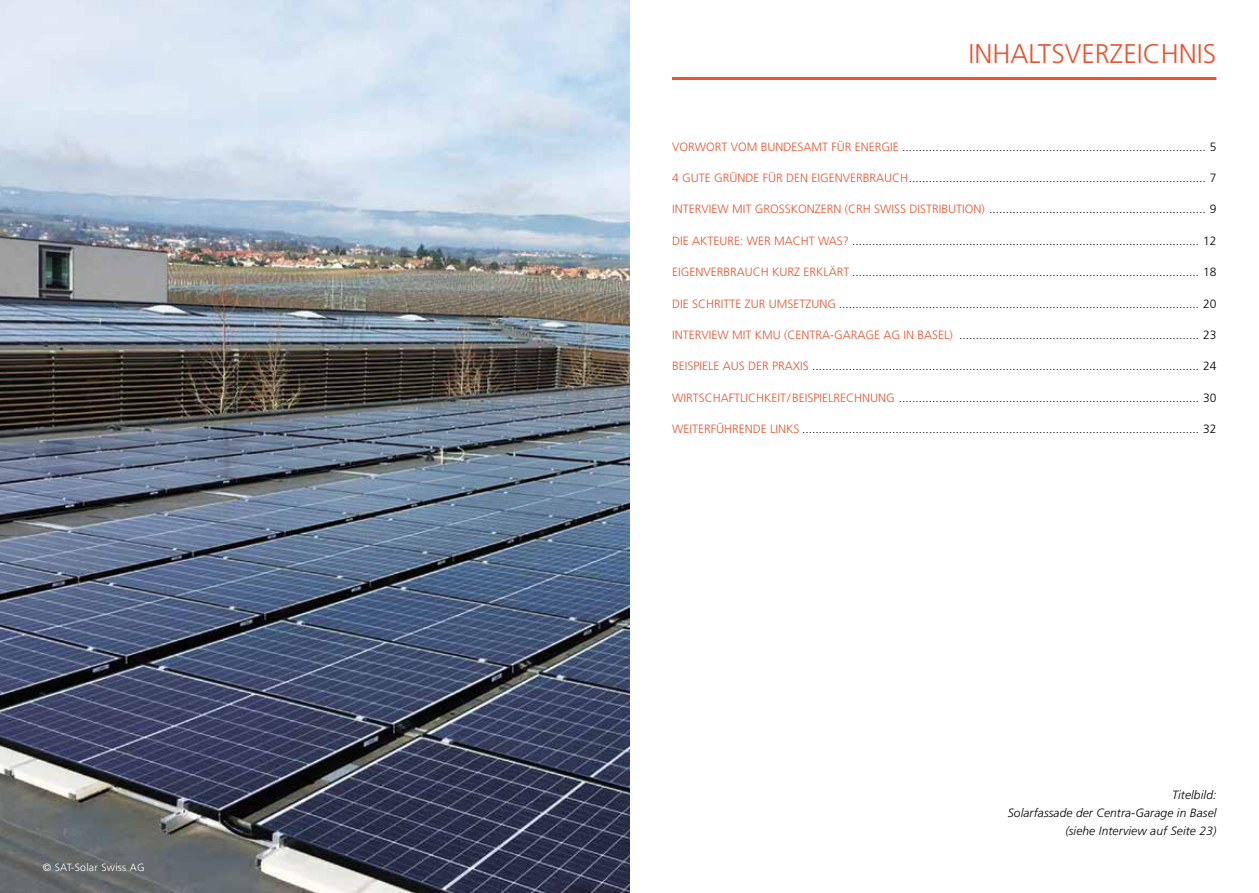
<style>
.page{position:relative;width:1259px;height:893px;background:#fff}
.page>*{position:absolute;margin:0;border:0;box-sizing:border-box;transform-origin:0 0}
.t1{font:300 27px "Frutiger LT Std";color:#e85430}
.t2{font:300 12px "Frutiger LT Std";color:#000}
.t3{font:300 12px "Frutiger LT Std";color:#e85430}
.t4{font:italic 300 12px/18px "Frutiger LT Std";letter-spacing:.01em;color:#000;text-align:right}
.t5{font:300 10.5px "Frutiger LT Std";color:#fff}
.s1{color:#e85430}
</style>
<div class="page">
<img style="left:0;top:0;width:629px;height:893px">
<hr style="left:672px;top:77px;width:544px;height:3px;background:#e85430">
<p class="t5" style="left:43px;top:861px;width:103px">© SAT-SOLAR SWISS AG</p>
<h1 class="t1" style="left:968px;top:38px;width:250px">INHALTSVERZEICHNIS</h1>
<p class="t3" style="left:672px;top:140px;width:191px">VORWORT VOM BUNDESAMT FÜR ENER</p>
<p class="t2" style="left:881px;top:140px;width:336px"><span class="s1">GIE</span> ........................................................................................... 5</p>
<p class="t3" style="left:672px;top:171px;width:165px">4 GUTE GRÜNDE FÜR DEN EIGENVER</p>
<p class="t2" style="left:863px;top:171px;width:355px"><span class="s1">BRAUCH</span> ......................................................................................... 7</p>
<p class="t3" style="left:672px;top:202px;width:11px">INTERV</p>
<p class="t3" style="left:709px;top:202px;width:106px">IEW MIT GROSSKONZERN</p>
<p class="t3" style="left:845px;top:202px;width:12px">(CRH</p>
<p class="t2" style="left:874px;top:202px;width:344px"><span class="s1">SWISS DISTRIBUTION)</span> ................................................................. 9</p>
<p class="t3" style="left:672px;top:234px;width:122px">DIE AKTEURE: WER MACHT</p>
<p class="t2" style="left:818px;top:234px;width:400px"><span class="s1">WAS?</span> ........................................................................................................ 12</p>
<p class="t3" style="left:672px;top:265px;width:25px">EIGENVER</p>
<p class="t2" style="left:723px;top:265px;width:494px"><span class="s1">BRAUCH KURZ ERKLÄRT</span> ........................................................................................................ 18</p>
<p class="t3" style="left:672px;top:297px;width:28px">DIE SCHR</p>
<p class="t3" style="left:720px;top:297px;width:10px">ITTE</p>
<p class="t3" style="left:744px;top:297px;width:50px">ZUR UMSETZ</p>
<p class="t2" style="left:811px;top:297px;width:406px"><span class="s1">UNG</span> ............................................................................................................ 20</p>
<p class="t3" style="left:672px;top:328px;width:11px">INTERV</p>
<p class="t3" style="left:709px;top:328px;width:87px">IEW MIT KMU (CENTRA</p>
<p class="t3" style="left:830px;top:328px;width:22px">-GARA</p>
<p class="t3" style="left:865px;top:328px;width:66px">GE AG IN BASEL</p>
<p class="t2" style="left:949px;top:328px;width:268px"><span class="s1">)</span> ........................................................................ 23</p>
<p class="t3" style="left:672px;top:359px;width:37px">BEISPIELE</p>
<p class="t2" style="left:722px;top:359px;width:495px"><span class="s1">AUS DER PRAXIS</span> .................................................................................................................... 24</p>
<p class="t3" style="left:672px;top:391px;width:22px">WIRTSCHA</p>
<p class="t3" style="left:729px;top:391px;width:101px">FTLICH KEIT /BEISPIELRECHN</p>
<p class="t2" style="left:870px;top:391px;width:348px"><span class="s1">UNG</span> .......................................................................................... 30</p>
<p class="t3" style="left:672px;top:422px;width:60px">WEITERFÜHREN</p>
<p class="t2" style="left:752px;top:422px;width:465px"><span class="s1">DE LINKS</span> ....................................................................................................................... 32</p>
<p class="t4" style="left:1007px;top:786px;width:210px">Titelbild:<br>Solarfassade der Centra-Garage in Basel (siehe Interview auf Seite 23)</p>
</div>
